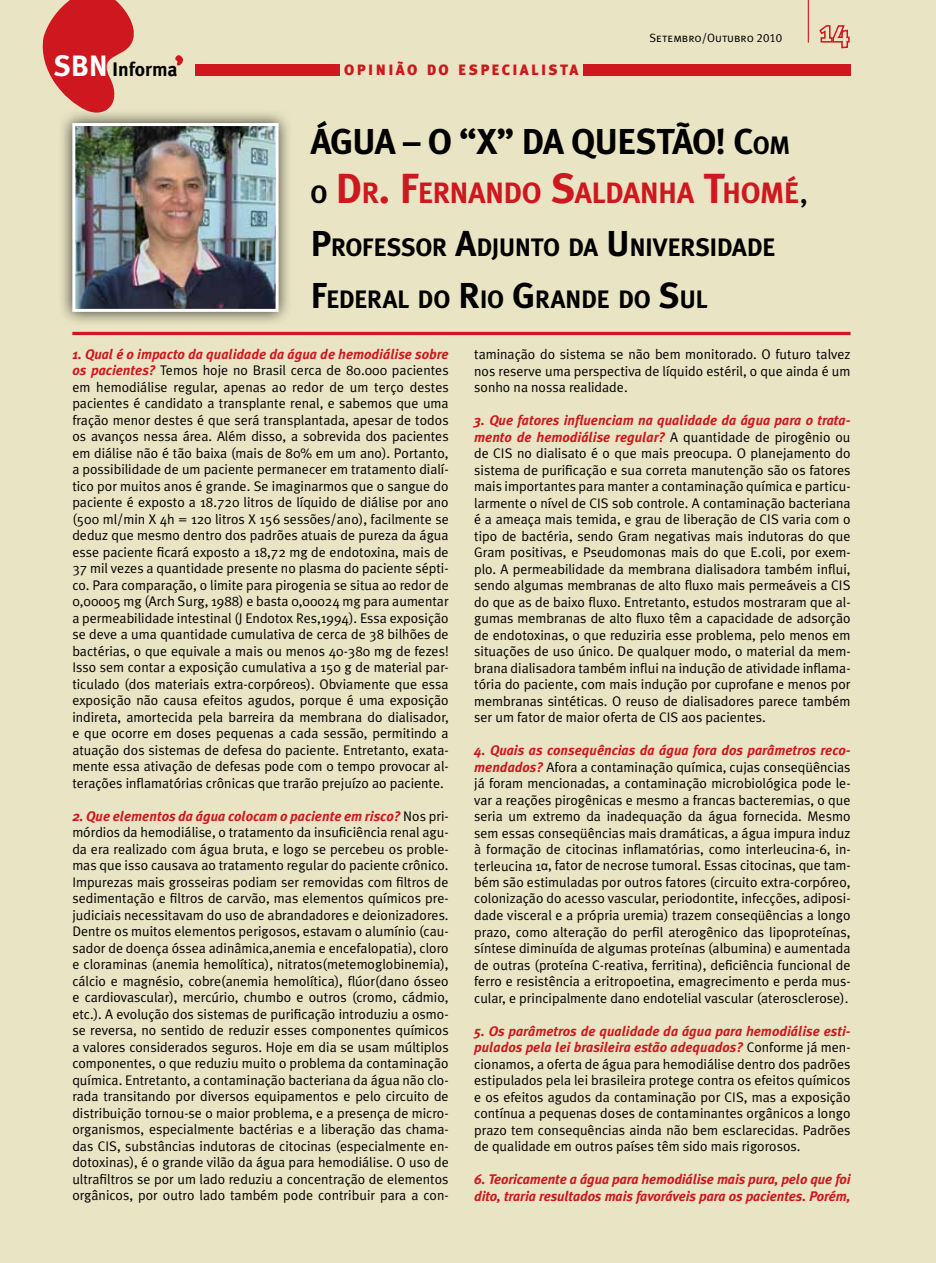
<style>
.page{position:relative;width:936px;height:1263px;background:#fff}
.page>*{position:absolute;margin:0;border:0;box-sizing:border-box;transform-origin:0 0}
.t1{font:700 36px "Meta Plus";letter-spacing:-.025em;color:#000}
.t2{font:700 29.4px "Meta Plus";letter-spacing:-.025em;color:#ce171e}
.t3{font:700 25.2px/52.5px "Meta Plus";letter-spacing:-.025em;color:#000}
.t4{font:700 19.65px "Meta Plus";color:#000}
.t5{font:900 15px "Meta Plus";letter-spacing:.16em;color:#ce171e}
.t6{font:13.95px/16.5px "Meta Plus Normal";color:#000;text-align:justify}
.t7{font:italic 700 13.95px/16.5px "Meta Plus";color:#ce171e}
.t8{font:12px "Meta Plus Normal Caps";color:#000}
.s1{font-size:29.4px;color:#fff}
.s2{font-style:inherit}
.s3{font-size:25.2px}
.s4{font-size:25.2px;color:#000}
.s5{font-size:42px}
.s6{font-family:"Meta Plus Normal";font-weight:400;font-size:33px;color:#000}
.s7{font-size:36px}
.s8{font-family:"Meta Plus";font-weight:700;font-style:italic;color:#ce171e}
.s9{font-family:"Meta Plus Normal";font-weight:400;font-style:normal;color:#000}
.s10{font-family:"Arial";font-size:12px}
</style>
<div class="page">
<div style="left:0;top:0;width:935px;height:1263px;background:#e9e4c3"></div>
<hr style="left:72px;top:332px;width:778px;height:3px;background:#ce171e">
<svg style="left:43px;top:0;width:91px;height:108px"></svg>
<svg style="left:175px;top:55px;width:8px;height:11px"></svg>
<svg style="left:819px;top:25px;width:31px;height:24px"></svg>
<hr style="left:807px;top:0;width:1px;height:43px;background:#ce171e">
<div style="left:196px;top:65px;width:654px;height:11px;background:#ce171e"></div>
<div style="left:340px;top:59px;width:243px;height:22px;background:#e9e4c3"></div>
<div style="left:57px;top:108px;width:235px;height:217px;background:#000;opacity:.75"></div>
<img style="left:76px;top:127px;width:198px;height:181px">
<div style="left:72px;top:123px;width:206px;height:189px;border:3px solid #fff"></div>
<h3 class="t4" style="left:54px;top:58px;width:125px"><span class="s1">SBN</span> INFORMA</h3>
<p class="t5" style="left:344px;top:61px;width:236px">OPIN IÃO DO ES PECIALISTA</p>
<p class="t8" style="left:649px;top:31px;width:134px">Setembro/Outubro 2010</p>
<h1 class="t1" style="left:310px;top:121px;width:481px">ÁGUA – O “X” DA QUESTÃO! <span class="s2">C</span><span class="s3">OM</span></h1>
<h2 class="t2" style="left:310px;top:176px;width:499px"><span class="s4">O</span> <span class="s5">D</span>R<span class="s5">. F</span>ERNANDO <span class="s5">S</span>ALDANHA <span class="s5">T</span>HOMÉ<span class="s6">,</span></h2>
<h3 class="t3" style="left:310px;top:221px;width:467px"><span class="s7">P</span>ROFESSOR <span class="s7">A</span>DJUNTO DA <span class="s7">U</span> NIVERSIDADE<br><span class="s7">F</span>EDERAL DO <span class="s7">R</span>IO <span class="s7">G</span>RANDE DO <span class="s7">S</span>UL</h3>
<p class="t7" style="left:72px;top:346px;width:378px">1. Qual é o impacto da qualidade da água de hemodiálise sobre</p>
<p class="t6" style="left:72px;top:362px;width:378px"><span class="s8">os pacientes?</span> Temos hoje no Brasil cerca de 80.000 pacientes em hemodiálise regular, apenas ao redor de um terço destes pacientes é candidato a transplante renal, e sabemos que uma fração menor destes é que será transplantada, apesar de todos os avanços nessa área. Além disso, a sobrevida dos pacientes em diálise não é tão baixa (mais de 80% em um ano). Portanto, a possibilidade de um paciente permanecer em tratamento dialí&shy;tico por muitos anos é grande. Se imaginarmos que o sangue do paciente é exposto a 18.720 litros de líquido de diálise por ano (500 ml/min X 4h = 120 litros X 156 sessões/ano), facilmente se deduz que mesmo dentro dos padrões atuais de pureza da água esse paciente ficará exposto a 18,72 mg de endotoxina, mais de 37 mil vezes a quantidade presente no plasma do paciente sépti&shy;co. Para comparação, o limite para pirogenia se situa ao redor de 0,00005 mg (Arch Surg, 1988) e basta 0,00024 mg para aumentar a permeabilidade intestinal (J Endotox Res,1994). Essa exposição se deve a uma quantidade cumulativa de cerca de 38 bilhões de bactérias, o que equivale a mais ou menos 40-380 mg de fezes!<br>Isso sem contar a exposição cumulativa a 150 g de material par&shy;ticulado (dos materiais extra-corpóreos). Obviamente que essa exposição não causa efeitos agudos, porque é uma exposição indireta, amortecida pela barreira da membrana do dialisador, e que ocorre em doses pequenas a cada sessão, permitindo a atuação dos sistemas de defesa do paciente. Entretanto, exata&shy;mente essa ativação de defesas pode com o tempo provocar al&shy;terações inflamatórias crônicas que trarão prejuízo ao paciente.</p>
<p class="t7" style="left:72px;top:808px;width:378px">2. Que elementos da água colocam o paciente em risco? <span class="s9">Nos pri-</span></p>
<p class="t6" style="left:72px;top:824px;width:378px">mórdios da hemodiálise, o tratamento da insuficiência renal agu&shy;da era realizado com água bruta, e logo se percebeu os proble&shy;mas que isso causava ao tratamento regular do paciente crônico.<br>Impurezas mais grosseiras podiam ser removidas com filtros de sedimentação e filtros de carvão, mas elementos químicos pre&shy;judiciais necessitavam do uso de abrandadores e deionizadores.<br>Dentre os muitos elementos perigosos, estavam o alumínio (cau&shy;sador de doença óssea adinâmica,anemia e encefalopatia), cloro e cloraminas (anemia hemolítica), nitratos(metemoglobinemia), cálcio e magnésio, cobre(anemia hemolítica), flúor(dano ósseo e cardiovascular), mercúrio, chumbo e outros (cromo, cádmio, etc.). A evolução dos sistemas de purificação introduziu a osmo&shy;se reversa, no sentido de reduzir esses componentes químicos a valores considerados seguros. Hoje em dia se usam múltiplos componentes, o que reduziu muito o problema da contaminação química. Entretanto, a contaminação bacteriana da água não clo&shy;rada transitando por diversos equipamentos e pelo circuito de distribuição tornou-se o maior problema, e a presença de micro&shy;organismos, especialmente bactérias e a liberação das chama&shy;das CIS, substâncias indutoras de citocinas (especialmente en&shy;dotoxinas), é o grande vilão da água para hemodiálise. O uso de ultrafiltros se por um lado reduziu a concentração de elementos orgânicos, por outro lado também pode contribuir para a con-</p>
<p class="t6" style="left:474px;top:346px;width:378px">taminação do sistema se não bem monitorado. O futuro talvez nos reserve uma perspectiva de líquido estéril, o que ainda é um sonho na nossa realidade.</p>
<p class="t7" style="left:474px;top:412px;width:378px">3. Que fatores influenciam na qualidade da água para o trata&shy;mento de hemodiálise regular? <span class="s9">A quantidade de pirogênio ou</span></p>
<p class="t6" style="left:474px;top:445px;width:378px">de CIS no dialisato é o que mais preocupa. O planejamento do sistema de purificação e sua correta manutenção são os fatores mais importantes para manter a contaminação química e particu&shy;larmente o nível de CIS sob controle. A contaminação bacteriana é a ameaça mais temida, e grau de liberação de CIS varia com o tipo de bactéria, sendo Gram negativas mais indutoras do que Gram positivas, e Pseudomonas mais do que E.coli, por exem&shy;plo. A permeabilidade da membrana dialisadora também influi, sendo algumas membranas de alto fluxo mais permeáveis a CIS do que as de baixo fluxo. Entretanto, estudos mostraram que al&shy;gumas membranas de alto fluxo têm a capacidade de adsorção de endotoxinas, o que reduziria esse problema, pelo menos em situações de uso único. De qualquer modo, o material da mem&shy;brana dialisadora também influi na indução de atividade inflama&shy;tória do paciente, com mais indução por cuprofane e menos por membranas sintéticas. O reuso de dialisadores parece também ser um fator de maior oferta de CIS aos pacientes.</p>
<p class="t7" style="left:474px;top:742px;width:378px">4. Quais as consequências da água fora dos parâmetros reco-</p>
<p class="t6" style="left:474px;top:758px;width:378px"><span class="s8">mendados?</span> Afora a contaminação química, cujas conseqüências já foram mencionadas, a contaminação microbiológica pode le&shy;var a reações pirogênicas e mesmo a francas bacteremias, o que seria um extremo da inadequação da água fornecida. Mesmo sem essas conseqüências mais dramáticas, a água impura induz à formação de citocinas inflamatórias, como interleucina-6, in&shy;terleucina 1<span class="s10">α</span>, fator de necrose tumoral. Essas citocinas, que tam&shy;bém são estimuladas por outros fatores (circuito extra-corpóreo, colonização do acesso vascular, periodontite, infecções, adiposi&shy;dade visceral e a própria uremia) trazem conseqüências a longo prazo, como alteração do perfil aterogênico das lipoproteínas, síntese diminuída de algumas proteínas (albumina) e aumentada de outras (proteína C-reativa, ferritina), deficiência funcional de ferro e resistência a eritropoetina, emagrecimento e perda mus&shy;cular, e principalmente dano endotelial vascular (aterosclerose).</p>
<p class="t7" style="left:474px;top:1022px;width:378px">5. Os parâmetros de qualidade da água para hemodiálise esti&shy;pulados pela lei brasileira estão adequados? <span class="s9">Conforme já men-</span></p>
<p class="t6" style="left:474px;top:1055px;width:378px">cionamos, a oferta de água para hemodiálise dentro dos padrões estipulados pela lei brasileira protege contra os efeitos químicos e os efeitos agudos da contaminação por CIS, mas a exposição contínua a pequenas doses de contaminantes orgânicos a longo prazo tem consequências ainda não bem esclarecidas. Padrões de qualidade em outros países têm sido mais rigorosos.</p>
<p class="t7" style="left:474px;top:1171px;width:378px">6. Teoricamente a água para hemodiálise mais pura, pelo que foi dito, traria resultados mais favoráveis para os pacientes. Porém,</p>
</div>
